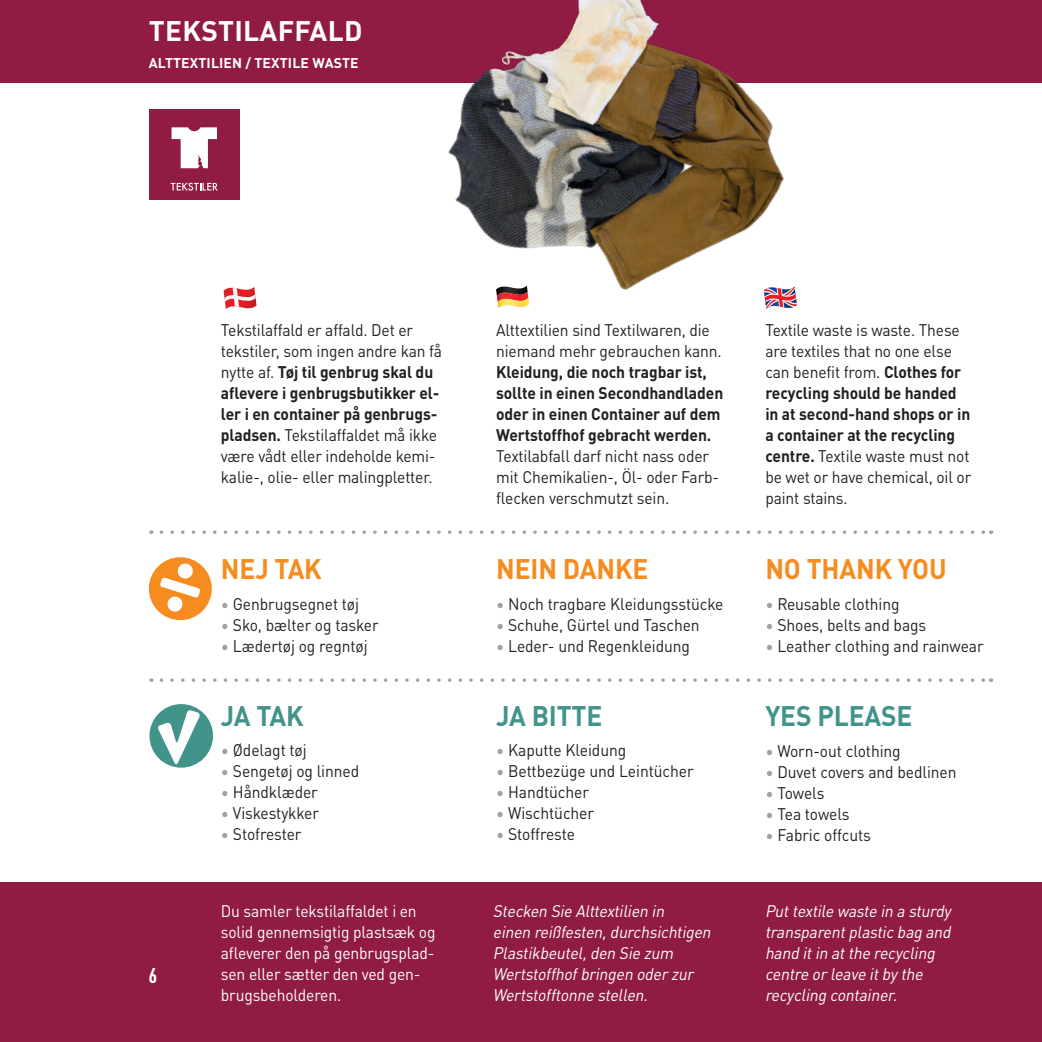
<style>
.page{position:relative;width:1042px;height:1042px;background:#fff}
.page>*{position:absolute;margin:0;border:0;box-sizing:border-box;transform-origin:0 0}
.t1{font:700 28px "DINOT";letter-spacing:-.005em;color:#f68b1f;scale:.94 1}
.t2{font:700 28px "DINOT";letter-spacing:-.005em;color:#42948a;scale:.94 1}
.t3{font:700 28px "DINOT";letter-spacing:.01em;color:#fff}
.t4{font:21px "DIN Engschrift Std";color:#fff;scale:1.05 1}
.t5{font:16.62px/21px "DINOT";letter-spacing:-.01em;color:#231f20;scale:.94 1}
.t6{font:italic 16.62px/21px "DINOT";color:#fff;scale:.94 1}
.t7{font:16.62px/21px "DINOT";letter-spacing:-.01em;color:#fff;scale:.94 1}
.t8{font:700 16.62px/21px "DINOT";letter-spacing:-.005em;color:#231f20;scale:.94 1}
.t9{font:700 14px "DINOT";letter-spacing:.01em;color:#fff}
.s1{font-weight:700}
.s2{color:#a0a1a5}
</style>
<div class="page">
<div style="left:0;top:0;width:1042px;height:83px;background:#901c45"></div>
<div style="left:0;top:882px;width:1042px;height:160px;background:#901c45"></div>
<svg style="left:161px;top:530px;width:830px;height:4px"></svg>
<svg style="left:161px;top:678px;width:830px;height:4px"></svg>
<div style="left:149px;top:557px;width:63px;height:63px;background:#f68b1f;border-radius:50%"></div>
<svg style="left:160px;top:563px;width:41px;height:49px"></svg>
<div style="left:149px;top:704px;width:64px;height:63px;background:#42948a;border-radius:50%"></div>
<svg style="left:157px;top:709px;width:44px;height:57px"></svg>
<img style="left:448px;top:0;width:336px;height:290px">
<div style="left:149px;top:109px;width:91px;height:91px;background:#901c45"></div>
<svg style="left:171px;top:183px;width:47px;height:8px"></svg>
<svg style="left:172px;top:127px;width:45px;height:41px"></svg>
<svg style="left:224px;top:287px;width:32px;height:22px"></svg>
<svg style="left:764px;top:286px;width:33px;height:23px"></svg>
<svg style="left:496px;top:285px;width:33px;height:23px"></svg>
<p class="t3" style="left:149px;top:9px;width:215px">TEKSTILAFFALD</p>
<p class="t9" style="left:149px;top:51px;width:211px">ALTTEXTILIEN / TEXTILE WASTE</p>
<p class="t5" style="left:221px;top:319px;width:237px">Tekstilaffald er affald. Det er tekstiler, som ingen andre kan få nytte af. <span class="s1">Tøj til genbrug skal du aflevere i genbrugsbutikker el&shy;ler i en container på genbrugs&shy;pladsen.</span> Tekstilaffaldet må ikke være vådt eller indeholde kemi&shy;kalie-, olie- eller malingpletter.</p>
<p class="t5" style="left:496px;top:319px;width:241px">Alttextilien sind Textilwaren, die niemand mehr gebrauchen kann.</p>
<p class="t8" style="left:496px;top:361px;width:243px">Kleidung, die noch tragbar ist, sollte in einen Secondhandladen oder in einen Container auf dem<br>Wertstoffhof gebracht werden.</p>
<p class="t5" style="left:496px;top:445px;width:239px">Textilabfall darf nicht nass oder mit Chemikalien-, Öl- oder Farb&shy;flecken verschmutzt sein.</p>
<h2 class="t1" style="left:221px;top:547px;width:109px">NEJ TAK</h2>
<p class="t5" style="left:221px;top:592px;width:148px"><span class="s2">•</span> Genbrugsegnet tøj</p>
<p class="t5" style="left:221px;top:613px;width:169px"><span class="s2">•</span> Sko, bælter og tasker</p>
<p class="t5" style="left:221px;top:634px;width:158px"><span class="s2">•</span> Lædertøj og regntøj</p>
<h2 class="t2" style="left:221px;top:693px;width:90px">JA TAK</h2>
<p class="t5" style="left:221px;top:739px;width:93px"><span class="s2">•</span> Ødelagt tøj</p>
<p class="t5" style="left:221px;top:760px;width:149px"><span class="s2">•</span> Sengetøj og linned</p>
<p class="t5" style="left:221px;top:781px;width:105px"><span class="s2">•</span> Håndklæder</p>
<p class="t5" style="left:221px;top:802px;width:106px"><span class="s2">•</span> Viskestykker</p>
<p class="t5" style="left:221px;top:823px;width:87px"><span class="s2">•</span> Stofrester</p>
<h1 class="t1" style="left:496px;top:547px;width:163px">NEIN DANKE</h1>
<p class="t5" style="left:496px;top:592px;width:243px"><span class="s2">•</span> Noch tragbare Kleidungsstücke</p>
<p class="t5" style="left:496px;top:613px;width:218px"><span class="s2">•</span> Schuhe, Gürtel und Taschen</p>
<p class="t5" style="left:496px;top:634px;width:208px"><span class="s2">•</span> Leder- und Regenkleidung</p>
<h1 class="t2" style="left:496px;top:693px;width:115px">JA BITTE</h1>
<p class="t5" style="left:496px;top:739px;width:140px"><span class="s2">•</span> Kaputte Kleidung</p>
<p class="t5" style="left:496px;top:760px;width:212px"><span class="s2">•</span> Bettbezüge und Leintücher</p>
<p class="t5" style="left:496px;top:781px;width:100px"><span class="s2">•</span> Handtücher</p>
<p class="t5" style="left:496px;top:802px;width:106px"><span class="s2">•</span> Wischtücher</p>
<p class="t5" style="left:496px;top:823px;width:86px"><span class="s2">•</span> Stoffreste</p>
<p class="t5" style="left:765px;top:319px;width:221px">Textile waste is waste. These are textiles that no one else can benefit from. <span class="s1">Clothes for recycling should be handed in at second-hand shops or in a container at the recycling centre.</span> Textile waste must not be wet or have chemical, oil or paint stains.</p>
<h1 class="t1" style="left:765px;top:547px;width:194px">NO THANK YOU</h1>
<p class="t5" style="left:765px;top:592px;width:144px"><span class="s2">•</span> Reusable clothing</p>
<p class="t5" style="left:765px;top:613px;width:173px"><span class="s2">•</span> Shoes, belts and bags</p>
<p class="t5" style="left:765px;top:634px;width:234px"><span class="s2">•</span> Leather clothing and rainwear</p>
<h1 class="t2" style="left:765px;top:693px;width:158px">YES PLEASE</h1>
<p class="t5" style="left:765px;top:739px;width:146px"><span class="s2">•</span> Worn-out clothing</p>
<p class="t5" style="left:765px;top:760px;width:205px"><span class="s2">•</span> Duvet covers and bedlinen</p>
<p class="t5" style="left:765px;top:781px;width:64px"><span class="s2">•</span> Towels</p>
<p class="t5" style="left:765px;top:802px;width:91px"><span class="s2">•</span> Tea towels</p>
<p class="t5" style="left:765px;top:823px;width:114px"><span class="s2">•</span> Fabric offcuts</p>
<p class="t4" style="left:149px;top:963px;width:9px">6</p>
<p class="t7" style="left:221px;top:899px;width:230px">Du samler tekstilaffaldet i en solid gennemsigtig plastsæk og afleverer den på genbrugsplad&shy;sen eller sætter den ved gen&shy;brugsbeholderen.</p>
<p class="t6" style="left:493px;top:899px;width:237px">Stecken Sie Alttextilien in<br>einen reißfesten,durchsichtigen<br>Plastikbeutel,den Sie zum<br>Wertstoffhofbringen oderzur<br>Wertstofftonne stellen.</p>
<p class="t6" style="left:765px;top:899px;width:204px">Puttextile waste in a sturdy transparentplasticbag and hand itin atthe recycling centre orleave itbythe recycling container.</p>
</div>
